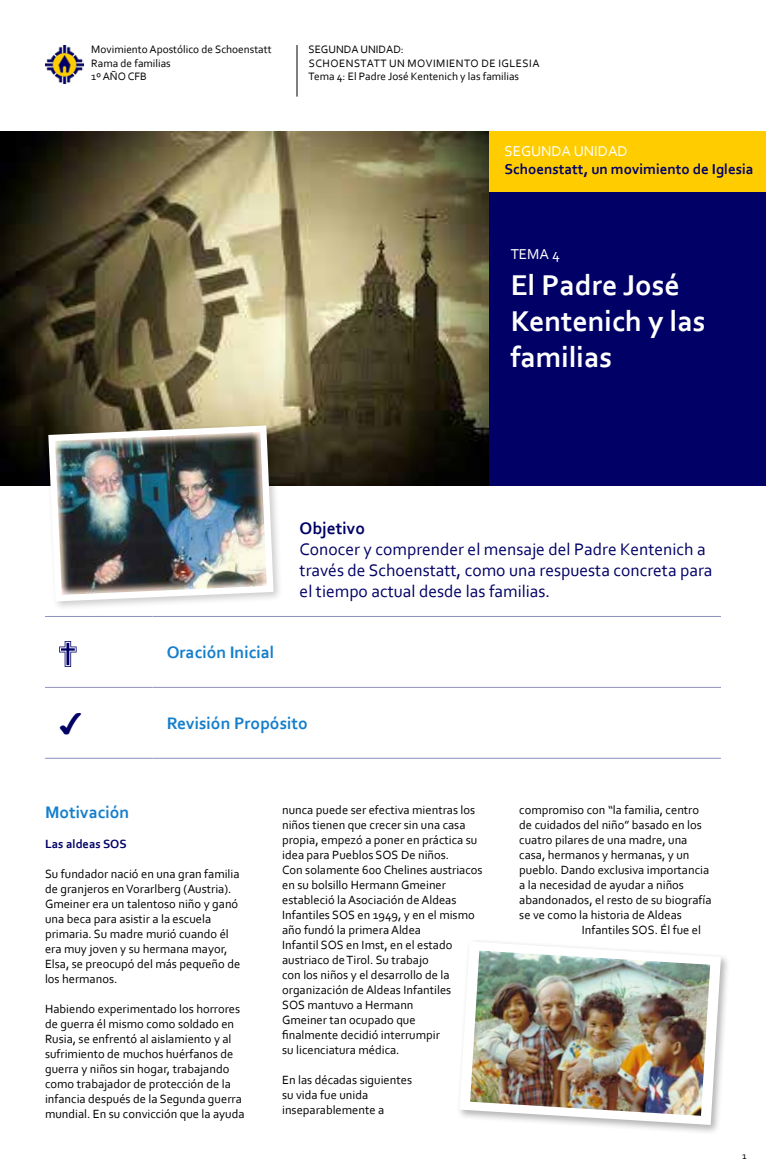
<style>
.page{position:relative;width:766px;height:1170px;background:#fff}
.page>*{position:absolute;margin:0;border:0;box-sizing:border-box;transform-origin:0 0}
.t1{font:700 30px/36px "Corbel";color:#fff}
.t2{font:27.5px "Monotype Sorts";color:#010066}
.t3{font:17.5px/21px "Corbel";color:#010066}
.t4{font:700 17.5px "Corbel";color:#147ecc}
.t5{font:700 17.5px "Corbel";color:#010066}
.t6{font:700 15px "Corbel";color:#010066}
.t7{font:15px "Corbel";color:#fff}
.t8{font:12.5px/15px "Corbel";color:#000}
.t9{font:700 12.5px "Corbel";color:#010066}
.t10{font:11.25px/13.5px "Corbel";color:#000}
.t11{font:10px "Corbel";color:#000}
</style>
<div class="page">
<div style="left:465px;top:134px;width:300px;height:351px;background:#010066"></div>
<div style="left:465px;top:131px;width:300px;height:60px;background:#fc0"></div>
<img style="left:0;top:131px;width:488px;height:354px">
<hr style="left:45px;top:616px;width:107px;height:1px;background:#8f8fbc">
<hr style="left:152px;top:616px;width:568px;height:1px;background:#8f8fbc">
<hr style="left:45px;top:687px;width:107px;height:1px;background:#8f8fbc">
<hr style="left:152px;top:687px;width:568px;height:1px;background:#8f8fbc">
<hr style="left:45px;top:758px;width:107px;height:1px;background:#8f8fbc">
<hr style="left:152px;top:758px;width:568px;height:1px;background:#8f8fbc">
<svg style="left:59px;top:641px;width:18px;height:26px"></svg>
<div style="left:456px;top:938px;width:275px;height:196px;background:#000;opacity:.3"></div>
<svg style="left:459px;top:941px;width:261px;height:183px"></svg>
<img style="left:470px;top:950px;width:240px;height:165px">
<div style="left:45px;top:422px;width:238px;height:189px;background:#000;opacity:.2"></div>
<svg style="left:48px;top:425px;width:225px;height:176px"></svg>
<img style="left:55px;top:432px;width:212px;height:162px">
<img style="left:45px;top:45px;width:38px;height:38px">
<div style="left:293px;top:43px;width:14px;height:62px;background:#000;opacity:.2"></div>
<hr style="left:297px;top:45px;width:1px;height:52px;background:#000">
<p class="t10" style="left:91px;top:43px;width:182px">Movimiento Apostólico de Schoenstatt<br>Rama de familias<br>1º AÑO CFB</p>
<p class="t10" style="left:308px;top:43px;width:132px">SEGUNDA UNIDAD:<br>SCHOENSTATT un movimiento</p>
<p class="t10" style="left:308px;top:56px;width:214px;text-align:right">de Iglesia<br>Tema 4: El Padre José Kentenich y las familias</p>
<p class="t7" style="left:504px;top:141px;width:125px">SEGUNDA UNIDAD</p>
<p class="t6" style="left:504px;top:159px;width:250px">Schoenstatt, un movimiento de Iglesia</p>
<p class="t7" style="left:510px;top:245px;width:51px">TEMA 4</p>
<h1 class="t1" style="left:510px;top:266px;width:196px">El Padre José<br>Kentenich y las familias</h1>
<h3 class="t4" style="left:167px;top:641px;width:109px">Oración Inicial</h3>
<h3 class="t5" style="left:299px;top:517px;width:67px">Objetivo</h3>
<h3 class="t3" style="left:299px;top:538px;width:414px">Conocer y comprender el mensaje del Padre Kentenich a través de Schoenstatt, como una respuesta concreta para el tiempo actual desde las familias.</h3>
<h2 class="t2" style="left:59px;top:711px;width:27px">4</h2>
<h3 class="t4" style="left:167px;top:712px;width:143px">Revisión Propósito</h3>
<h3 class="t4" style="left:45px;top:801px;width:86px">Motivación</h3>
<p class="t9" style="left:45px;top:835px;width:83px">Las aldeas SOS</p>
<p class="t8" style="left:45px;top:865px;width:197px">Su fundador nació en una gran familia de granjeros en Vorarlberg (Austria).<br>Gmeiner era un talentoso niño y ganó una beca para asistir a la escuela primaria. Su madre murió cuando él era muy joven y su hermana mayor,<br>Elsa, se preocupó del más pequeño de los hermanos.</p>
<p class="t8" style="left:45px;top:1000px;width:201px">Habiendo experimentado los horrores de guerra él mismo como soldado en Rusia, se enfrentó al aislamiento y al sufrimiento de muchos huérfanos de guerra y niños sin hogar, trabajando como trabajador de protección de la infancia después de la Segunda guerra mundial. En su convicción que la ayuda</p>
<p class="t8" style="left:282px;top:802px;width:202px">nunca puede ser efectiva mientras los niños tienen que crecer sin una casa propia, empezó a poner en práctica su idea para Pueblos SOS De niños.<br>Con solamente 600 Chelines austriacos en su bolsillo Hermann Gmeiner estableció la Asociación de Aldeas<br>Infantiles SOS en 1949, y en el mismo año fundó la primera Aldea<br>Infantil SOS en Imst, en el estado austriaco de Tirol. Su trabajo<br>con los niños y el desarrollo de la organización de Aldeas Infantiles<br>SOS mantuvo a Hermann<br>Gmeiner tan ocupado que<br>finalmente decidió interrumpir<br>su licenciatura médica.</p>
<p class="t8" style="left:282px;top:1072px;width:131px">En las décadas siguientes su vida fue unida inseparablemente a</p>
<p class="t8" style="left:519px;top:802px;width:181px">compromiso con “la familia, centro</p>
<p class="t8" style="left:519px;top:817px;width:184px">de cuidados del niño” basado en los</p>
<p class="t8" style="left:519px;top:832px;width:169px">cuatro pilares de una madre, una</p>
<p class="t8" style="left:519px;top:847px;width:172px">casa, hermanos y hermanas, y un</p>
<p class="t8" style="left:519px;top:862px;width:191px">pueblo. Dando exclusiva importancia</p>
<p class="t8" style="left:519px;top:877px;width:166px">a la necesidad de ayudar a niños</p>
<p class="t8" style="left:519px;top:892px;width:194px">abandonados, el resto de su biografía</p>
<p class="t8" style="left:519px;top:907px;width:164px">se ve como la historia de Aldeas</p>
<p class="t8" style="left:581px;top:922px;width:121px">Infantiles SOS. Él fue el</p>
<p class="t11" style="left:741px;top:1149px;width:6px">1</p>
</div>
